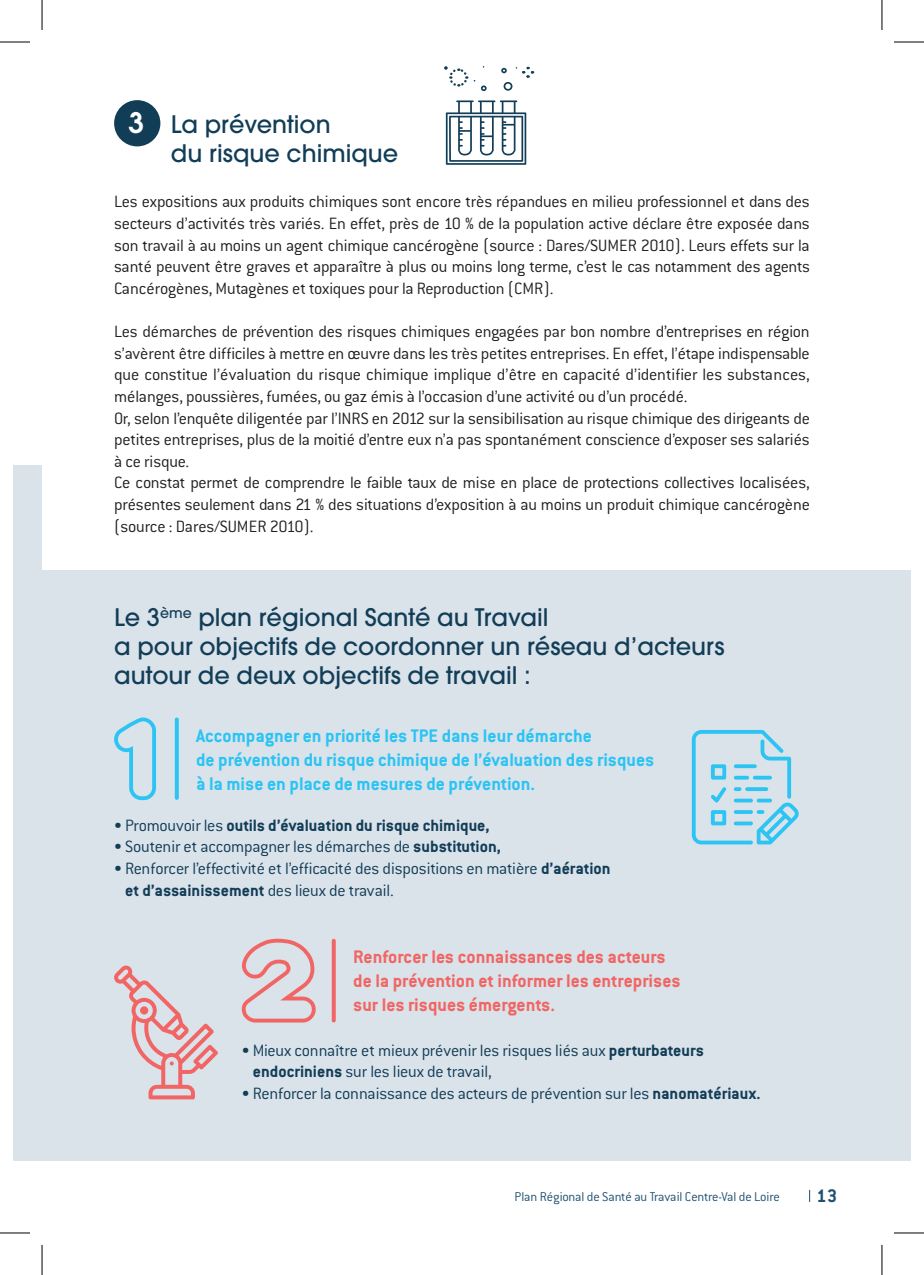
<style>
.page{position:relative;width:924px;height:1275px;background:#fff}
.page>*{position:absolute;margin:0;border:0;box-sizing:border-box;transform-origin:0 0}
.t1{font:600 28px "Avant Garde";color:#fff}
.t2{font:500 24px/28.8px "Avant Garde";color:#123d57}
.t3{font:700 20px/24px "Conduit ITC";color:#2bc4f3}
.t4{font:700 20px/24px "Conduit ITC";color:#f16664}
.t5{font:700 20px "Conduit ITC";color:#205171}
.t6{font:300 18px/21.6px "Conduit ITC";letter-spacing:-.01em;color:#231f20;text-align:justify}
.t7{font:300 18px/21.6px "Conduit ITC";letter-spacing:-.01em;color:#123d57}
.t8{font:700 18px "Conduit ITC";color:#123d57}
.t9{font:300 14px "Conduit ITC";letter-spacing:-.01em;color:#205171}
.s1{font-weight:300}
.s2{font-weight:700}
</style>
<div class="page">
<div style="left:42px;top:570px;width:867px;height:591px;background:#dae2ea"></div>
<svg style="left:241px;top:938px;width:75px;height:85px"></svg>
<svg style="left:331px;top:940px;width:4px;height:80px"></svg>
<svg style="left:175px;top:719px;width:4px;height:79px"></svg>
<svg style="left:114px;top:717px;width:42px;height:84px"></svg>
<svg style="left:691px;top:730px;width:108px;height:114px"></svg>
<svg style="left:114px;top:965px;width:104px;height:134px"></svg>
<div style="left:14px;top:466px;width:28px;height:695px;background:#dae2ea"></div>
<div style="left:114px;top:100px;width:46px;height:46px;background:#123d57;border-radius:50%"></div>
<svg style="left:501px;top:66px;width:33px;height:25px"></svg>
<svg style="left:444px;top:66px;width:42px;height:25px"></svg>
<svg style="left:445px;top:100px;width:81px;height:65px"></svg>
<hr style="left:0;top:42px;width:30px;height:1px;background:#000">
<hr style="left:893px;top:42px;width:30px;height:1px;background:#000">
<hr style="left:0;top:1232px;width:30px;height:1px;background:#000">
<hr style="left:893px;top:1232px;width:30px;height:1px;background:#000">
<hr style="left:42px;top:0;width:1px;height:30px;background:#000">
<hr style="left:42px;top:1245px;width:1px;height:30px;background:#000">
<hr style="left:881px;top:0;width:1px;height:30px;background:#000">
<hr style="left:881px;top:1245px;width:1px;height:30px;background:#000">
<h1 class="t1" style="left:128px;top:104px;width:17px">3</h1>
<h2 class="t2" style="left:171px;top:110px;width:229px">La prévention<br>du risque chimique</h2>
<p class="t6" style="left:114px;top:191px;width:697px">Les expositions aux produits chimiques sont encore très répandues en milieu professionnel et dans des secteurs d’activités très variés. En effet, près de 10 % de la population active déclare être exposée dans son travail à au moins un agent chimique cancérogène (source : Dares/SUMER 2010). Leurs effets sur la santé peuvent être graves et apparaître à plus ou moins long terme, c’est le cas notamment des agents Cancérogènes, Mutagènes et toxiques pour la Reproduction (CMR).</p>
<p class="t6" style="left:114px;top:321px;width:697px;text-align:left">Les démarches de prévention des risques chimiques engagées par bon nombre d’entreprises en région s’avèrent être difficiles à mettre en œuvre dans les très petites entreprises. En effet, l’étape indispensable que constitue l’évaluation du risque chimique implique d’être en capacité d’identifier les substances, mélanges, poussières, fumées, ou gaz émis à l’occasion d’une activité ou d’un procédé.<br>Or, selon l’enquête diligentée par l’INRS en 2012 sur la sensibilisation au risque chimique des dirigeants de petites entreprises, plus de la moitié d’entre eux n’a pas spontanément conscience d’exposer ses salariés à ce risque.<br>Ce constat permet de comprendre le faible taux de mise en place de protections collectives localisées, présentes seulement dans 21 % des situations d’exposition à au moins un produit chimique cancérogène (source : Dares/SUMER 2010).</p>
<h2 class="t2" style="left:114px;top:603px;width:611px">Le 3<sup>ème</sup> plan régional Santé au Travail<br>a pour objectifs de coordonner un réseau d’acteurs autour de deux objectifs de travail :</h2>
<p class="t3" style="left:196px;top:723px;width:459px">Accompagner en priorité les TPE dans leur démarche<br>de prévention du risque chimique de l’évaluation des risques à la mise en place de mesures de prévention.</p>
<p class="t8" style="left:114px;top:814px;width:376px"><span class="s1">• Promouvoir les</span> outils d’évaluation du risque chimique,</p>
<p class="t7" style="left:114px;top:836px;width:388px">• Soutenir et accompagner les démarches de <span class="s2">substitution,</span></p>
<p class="t7" style="left:125px;top:857px;width:486px;text-indent:-11px">• Renforcer l’effectivité et l’efficacité des dispositions en matière <span class="s2">d’aération et d’assainissement</span> des lieux de travail.</p>
<p class="t4" style="left:353px;top:944px;width:328px">Renforcer les connaissances des acteurs de la prévention et informer les entreprises sur les risques émergents.</p>
<p class="t7" style="left:253px;top:1039px;width:452px;text-indent:-11px">• Mieux connaître et mieux prévenir les risques liés aux <span class="s2">perturbateurs endocriniens</span> sur les lieux de travail,</p>
<p class="t7" style="left:242px;top:1082px;width:520px">• Renforcer la connaissance des acteurs de prévention sur les <span class="s2">nanomatériaux.</span></p>
<p class="t9" style="left:514px;top:1189px;width:267px">Plan Régional de Santé au Travail Centre-Val de Loire</p>
<p class="t5" style="left:816px;top:1184px;width:22px">13</p>
</div>
